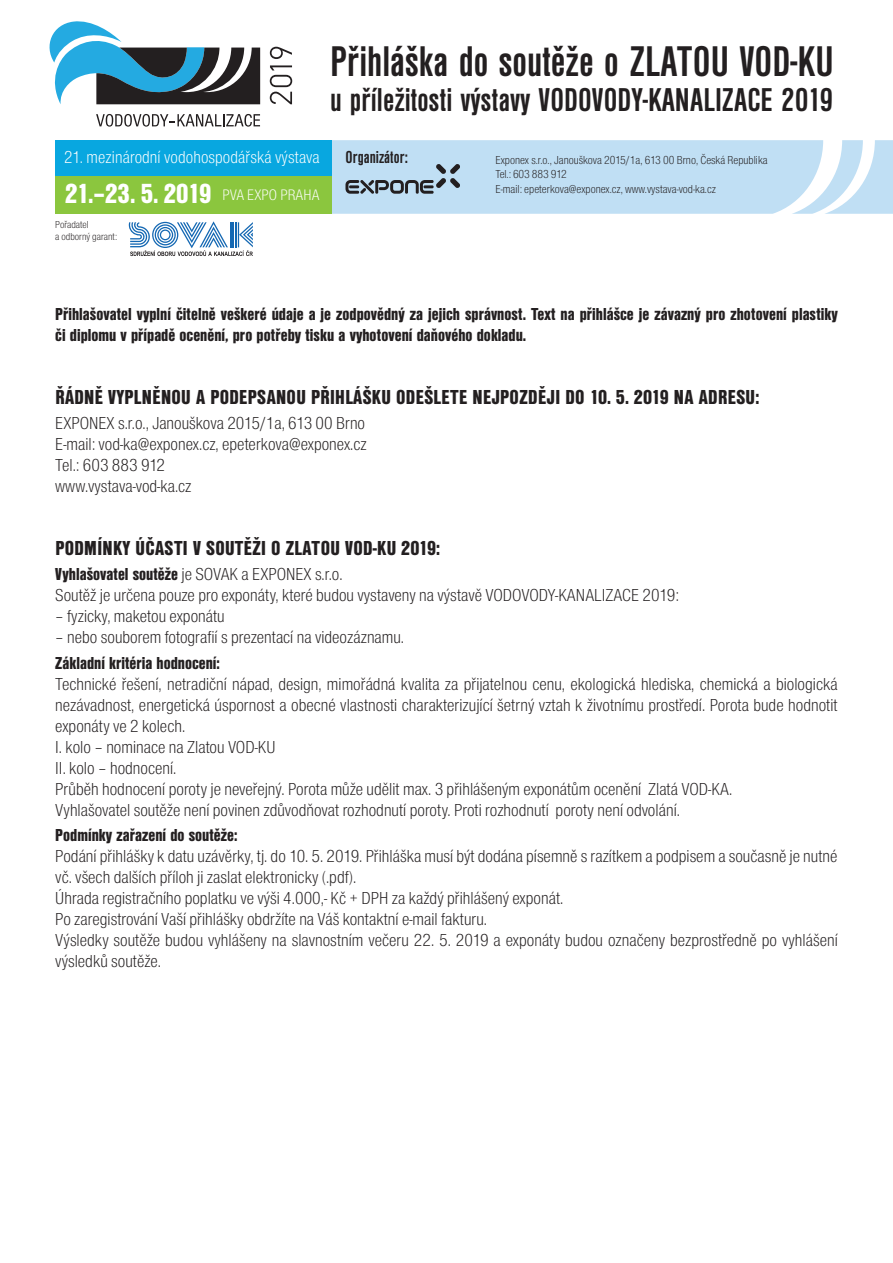
<style>
.page{position:relative;width:893px;height:1263px;background:#fff}
.page>*{position:absolute;margin:0;border:0;box-sizing:border-box;transform-origin:0 0}
.t1{font:700 condensed 44.55px "Nimbus Sans DOT";color:#231f20}
.t2{font:700 condensed 34.2px "Nimbus Sans DOT";color:#231f20}
.t3{font:28.8px "Nimbus Sans DOT Blac Cond";letter-spacing:-.025em;color:#fff}
.t4{font:21px "Nimbus Sans DOT Blac Cond";letter-spacing:.015em;color:#231f20}
.t5{font:18px/21px "Nimbus Sans DOT Ligh Cond";color:#231f20}
.t6{font:18px/21px "Nimbus Sans DOT Blac Cond";color:#231f20}
.t7{font:700 condensed 18px "Nimbus Sans DOT";color:#231f20}
.t8{font:17.85px "Nimbus Sans DOT Ligh Cond";letter-spacing:.005em;color:#fff}
.t9{font:15.75px "Nimbus Sans DOT Ligh Cond";letter-spacing:.005em;color:#fff}
.t10{font:12px/14.4px "Nimbus Sans DOT Ligh Cond";color:#231f20}
.t11{font:10.5px/12px "Nimbus Sans DOT Ligh Cond";color:#231f20}
.s1{font-family:"Nimbus Sans DOT Blac Cond"}
</style>
<div class="page">
<svg style="left:332px;top:140px;width:561px;height:74px;background:#bfdcef"></svg>
<svg style="left:129px;top:221px;width:124px;height:35px"></svg>
<svg style="left:49px;top:21px;width:211px;height:83px"></svg>
<svg style="left:96px;top:114px;width:164px;height:13px"></svg>
<svg style="left:270px;top:65px;width:22px;height:39px"></svg>
<svg style="left:270px;top:47px;width:22px;height:12px"></svg>
<div style="left:55px;top:175px;width:277px;height:39px;background:#8bc63e"></div>
<div style="left:55px;top:140px;width:277px;height:36px;background:#08a7e0"></div>
<p class="t8" style="left:64px;top:147px;width:257px">21. mezinárodní vodohospodářská výstava</p>
<h3 class="t3" style="left:65px;top:177px;width:148px">21.–23. 5. 2019</h3>
<p class="t9" style="left:222px;top:186px;width:99px">PVA EXPO PRAHA</p>
<p class="t11" style="left:55px;top:219px;width:64px">Pořadatel<br>a odborný garant:</p>
<h1 class="t1" style="left:330px;top:38px;width:505px">Přihláška do soutěže o ZLATOU VOD-KU</h1>
<h2 class="t2" style="left:330px;top:81px;width:505px">u příležitosti výstavy VODOVODY-KANALIZACE 2019</h2>
<p class="t7" style="left:345px;top:147px;width:64px">Organizátor:</p>
<p class="t10" style="left:495px;top:153px;width:274px">Exponex s.r.o., Janouškova 2015/1a, 613 00 Brno, Česká Republika<br>Tel.: 603 883 912<br>E-mail: epeterkova@exponex.cz, www.vystava-vod-ka.cz</p>
<p class="t6" style="left:55px;top:303px;width:784px">Přihlašovatel vyplní čitelně veškeré údaje a je zodpovědný za jejich správnost. Text na přihlášce je závazný pro zhotovení plastiky či diplomu v případě ocenění, pro potřeby tisku a vyhotovení daňového dokladu.</p>
<p class="t4" style="left:55px;top:385px;width:705px">ŘÁDNĚ VYPLNĚNOU A PODEPSANOU PŘIHLÁŠKU ODEŠLETE NEJPOZDĚJI DO 10. 5. 2019 NA ADRESU:</p>
<p class="t5" style="left:55px;top:413px;width:313px">EXPONEX s.r.o., Janouškova 2015/1a, 613 00 Brno E-mail: vod-ka@exponex.cz, epeterkova@exponex.cz Tel.: 603 883 912<br>www.vystava-vod-ka.cz</p>
<p class="t4" style="left:55px;top:536px;width:386px">PODMÍNKY ÚČASTI V SOUTĚŽI O ZLATOU VOD-KU 2019:</p>
<p class="t5" style="left:55px;top:564px;width:625px"><span class="s1">Vyhlašovatel soutěže</span> je SOVAK a EXPONEX s.r.o.<br>Soutěž je určena pouze pro exponáty, které budou vystaveny na výstavě VODOVODY-KANALIZACE 2019:</p>
<p class="t5" style="left:55px;top:606px;width:171px">– fyzicky, maketou exponátu</p>
<p class="t5" style="left:55px;top:627px;width:350px">– nebo souborem fotografií s prezentací na videozáznamu.</p>
<p class="t6" style="left:55px;top:652px;width:166px">Základní kritéria hodnocení:</p>
<p class="t5" style="left:55px;top:673px;width:784px">Technické řešení, netradiční nápad, design, mimořádná kvalita za přijatelnou cenu, ekologická hlediska, chemická a biologická nezávadnost, energetická úspornost a obecné vlastnosti charakterizující šetrný vztah k životnímu prostředí. Porota bude hodnotit exponáty ve 2 kolech.<br>I. kolo – nominace na Zlatou VOD-KU<br>II. kolo – hodnocení.<br>Průběh hodnocení poroty je neveřejný. Porota může udělit max. 3 přihlášeným exponátům ocenění Zlatá VOD-KA.<br>Vyhlašovatel soutěže není povinen zdůvodňovat rozhodnutí poroty. Proti rozhodnutí poroty není odvolání.</p>
<p class="t6" style="left:55px;top:824px;width:184px">Podmínky zařazení do soutěže:</p>
<p class="t5" style="left:55px;top:846px;width:784px">Podání přihlášky k datu uzávěrky, tj. do 10. 5. 2019. Přihláška musí být dodána písemně s razítkem a podpisem a současně je nutné vč. všech dalších příloh ji zaslat elektronicky (.pdf).<br>Úhrada registračního poplatku ve výši 4.000,- Kč + DPH za každý přihlášený exponát.<br>Po zaregistrování Vaší přihlášky obdržíte na Váš kontaktní e-mail fakturu.<br>Výsledky soutěže budou vyhlášeny na slavnostním večeru 22. 5. 2019 a exponáty budou označeny bezprostředně po vyhlášení výsledků soutěže.</p>
</div>
